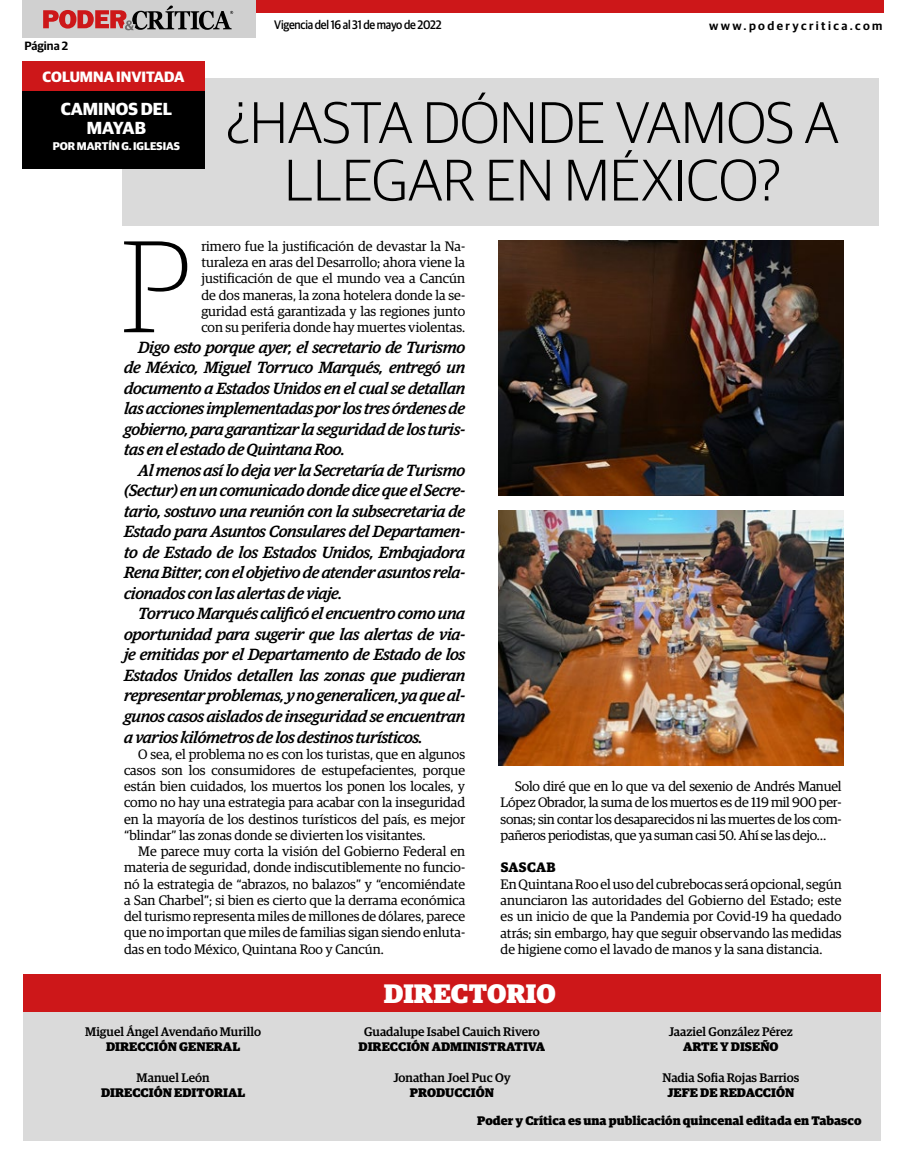
<style>
.page{position:relative;width:904px;height:1152px;background:#fff}
.page>*{position:absolute;margin:0;border:0;box-sizing:border-box;transform-origin:0 0}
.t1{font:100 131px "Guardian Egyp";color:#000}
.t2{font:300 58.75px/57.5px "Guardian Sans";color:#000;text-align:center}
.t3{font:900 26.88px "Guardian Egyp";color:#fff}
.t4{font:700 17.5px/18.9px "Guardian Sans";color:#fff;text-align:center}
.t5{font:italic 500 16.25px/20.5px "Guardian Egyp";letter-spacing:-.02em;color:#000;text-align:justify}
.t6{font:700 15px "Guardian Sans";color:#fff}
.t7{font:13.75px/16.2px "Guardian Egyp";color:#000;text-align:justify}
.t8{font:700 13.75px "Guardian Egyp";letter-spacing:.02em;color:#000}
.t9{font:900 12.5px "Guardian Egyp";color:#000}
.t10{font:500 12.5px "Guardian Egyp";color:#000}
.t11{font:500 12.38px "Guardian Sans";letter-spacing:-.02em;color:#000;scale:.91 1}
.t12{font:600 12px "Guardian Sans";letter-spacing:.2em;color:#000}
.t13{font:700 11.25px "Guardian Sans";color:#fff}
</style>
<div class="page">
<div style="left:22px;top:0;width:234px;height:38px;background:#d0d0d0"></div>
<div style="left:256px;top:0;width:628px;height:13px;background:#cd1719"></div>
<svg style="left:43px;top:6px;width:190px;height:24px"></svg>
<div style="left:23px;top:1004px;width:857px;height:136px;background:#dadada"></div>
<div style="left:23px;top:974px;width:857px;height:38px;background:#cd1719"></div>
<div style="left:122px;top:78px;width:756px;height:147px;background:#dadada"></div>
<div style="left:22px;top:61px;width:182px;height:30px;background:#cd1719"></div>
<div style="left:22px;top:91px;width:182px;height:78px;background:#000"></div>
<img style="left:498px;top:240px;width:345px;height:255px">
<img style="left:498px;top:511px;width:345px;height:254px">
<p class="t12" style="left:25px;top:37px;width:45px">Página 2</p>
<p class="t6" style="left:43px;top:66px;width:143px">COLUMNA INVITADA</p>
<p class="t4" style="left:61px;top:98px;width:113px">CAMINOS DEL<br>MAYAB</p>
<p class="t13" style="left:53px;top:138px;width:129px">POR MARTÍN G. IGLESIAS</p>
<p class="t11" style="left:274px;top:16px;width:185px">Vigencia del 16 al 31 de mayo de 2022</p>
<p class="t12" style="left:709px;top:17px;width:175px">www.poderycritica.com</p>
<h2 class="t2" style="left:226px;top:90px;width:614px">¿HASTA DÓNDE VAMOS A<br>LLEGAR EN MÉXICO?</h2>
<h1 class="t1" style="left:120px;top:203px;width:72px">P</h1>
<p class="t7" style="left:201px;top:237px;width:265px">rimero fue la justificación de devastar la Na&shy;turaleza en aras del Desarrollo; ahora viene la justificación de que el mundo vea a Cancún de dos maneras, la zona hotelera donde la se&shy;guridad está garantizada y las regiones junto con su periferia donde hay muertes violentas.</p>
<p class="t5" style="left:124px;top:336px;width:342px;text-indent:14px">Digo esto porque ayer, el secretario de Turismo de México, Miguel Torruco Marqués, entregó un documento a Estados Unidos en el cual se detallan las acciones implementadas por los tres órdenes de gobierno, para garantizar la seguridad de los turis&shy;tas en el estado de Quintana Roo.</p>
<p class="t5" style="left:124px;top:459px;width:342px;text-indent:14px">Al menos así lo deja ver la Secretaría de Turismo (Sectur) en un comunicado donde dice que el Secre&shy;tario, sostuvo una reunión con la subsecretaria de Estado para Asuntos Consulares del Departamen&shy;to de Estado de los Estados Unidos, Embajadora Rena Bitter, con el objetivo de atender asuntos rela&shy;cionados con las alertas de viaje.</p>
<p class="t5" style="left:124px;top:602px;width:342px;text-indent:14px">Torruco Marqués calificó el encuentro como una oportunidad para sugerir que las alertas de via&shy;je emitidas por el Departamento de Estado de los Estados Unidos detallen las zonas que pudieran representar problemas, y no generalicen, ya que al&shy;gunos casos aislados de inseguridad se encuentran a varios kilómetros de los destinos turísticos.</p>
<p class="t7" style="left:124px;top:745px;width:342px;text-indent:14px">O sea, el problema no es con los turistas, que en algunos casos son los consumidores de estupefacientes, porque están bien cuidados, los muertos los ponen los locales, y como no hay una estrategia para acabar con la inseguridad en la mayoría de los destinos turísticos del país, es mejor “blindar” las zonas donde se divierten los visitantes.</p>
<p class="t7" style="left:124px;top:842px;width:342px;text-indent:14px">Me parece muy corta la visión del Gobierno Federal en materia de seguridad, donde indiscutiblemente no funcio&shy;nó la estrategia de “abrazos, no balazos” y “encomiéndate a San Charbel”; si bien es cierto que la derrama económica del turismo representa miles de millones de dólares, parece que no importan que miles de familias sigan siendo enluta&shy;das en todo México, Quintana Roo y Cancún.</p>
<p class="t7" style="left:500px;top:777px;width:342px;text-indent:14px">Solo diré que en lo que va del sexenio de Andrés Manuel López Obrador, la suma de los muertos es de 119 mil 900 per&shy;sonas; sin contar los desaparecidos ni las muertes de los com&shy;pañeros periodistas, que ya suman casi 50. Ahí se las dejo…</p>
<p class="t8" style="left:501px;top:857px;width:56px">SASCAB</p>
<p class="t7" style="left:500px;top:875px;width:342px">En Quintana Roo el uso del cubrebocas será opcional, según anunciaron las autoridades del Gobierno del Estado; este es un inicio de que la Pandemia por Covid-19 ha quedado atrás; sin embargo, hay que seguir observando las medidas de higiene como el lavado de manos y la sana distancia.</p>
<p class="t10" style="left:85px;top:1023px;width:177px">Miguel Ángel Avendaño Murillo</p>
<p class="t9" style="left:106px;top:1037px;width:135px">DIRECCIÓN GENERAL</p>
<p class="t10" style="left:137px;top:1068px;width:75px">Manuel León</p>
<p class="t9" style="left:101px;top:1082px;width:146px">DIRECCIÓN EDITORIAL</p>
<h3 class="t3" style="left:383px;top:972px;width:174px">DIRECTORIO</h3>
<p class="t10" style="left:364px;top:1023px;width:177px">Guadalupe Isabel Cauich Rivero</p>
<p class="t9" style="left:358px;top:1037px;width:188px">DIRECCIÓN ADMINISTRATIVA</p>
<p class="t10" style="left:393px;top:1068px;width:119px">Jonathan Joel Puc Oy</p>
<p class="t9" style="left:410px;top:1082px;width:86px">PRODUCCIÓN</p>
<p class="t10" style="left:668px;top:1023px;width:126px">Jaaziel González Pérez</p>
<p class="t9" style="left:683px;top:1037px;width:97px">ARTE Y DISEÑO</p>
<p class="t10" style="left:662px;top:1068px;width:138px">Nadia Sofia Rojas Barrios</p>
<p class="t9" style="left:667px;top:1082px;width:128px">JEFE DE REDACCIÓN</p>
<p class="t9" style="left:477px;top:1111px;width:386px">Poder y Crítica es una publicación quincenal editada en Tabasco</p>
</div>
